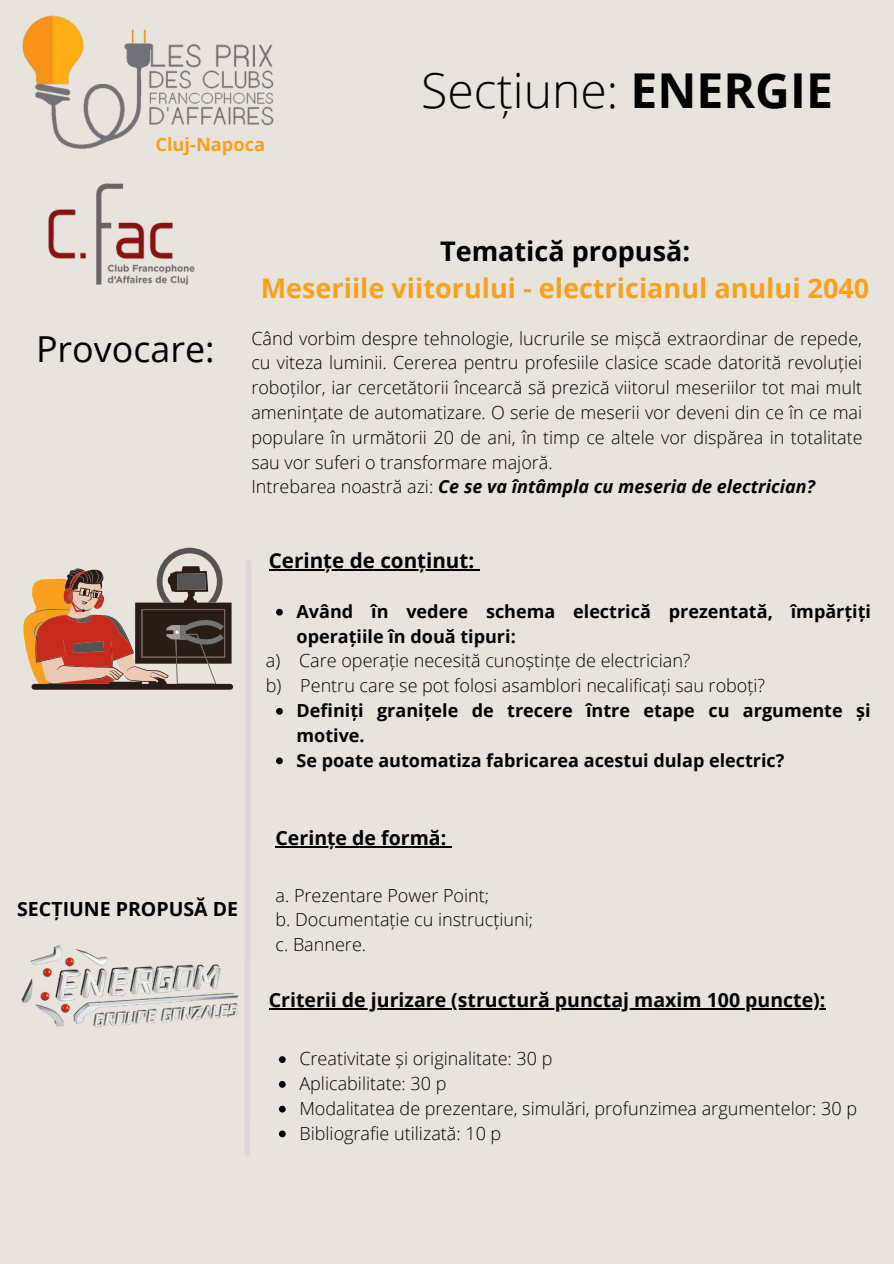
<style>
.page{position:relative;width:894px;height:1264px;background:#fff}
.page>*{position:absolute;margin:0;border:0;box-sizing:border-box;transform-origin:0 0}
.t1{font:300 48px "Open Sans";color:#000}
.t2{font:35.85px "Open Sans";color:#000}
.t3{font:700 27px "Open Sans";color:#f9a11f}
.t4{font:700 27px "Open Sans";color:#000}
.t5{font:700 20.55px "Open Sans";color:#000}
.t6{font:700 19.5px "Open Sans";color:#000}
.t7{font:700 18.3px "Open Sans";color:#f9a11f}
.t8{font:300 18px/24.8px "Open Sans";color:#000;text-align:justify}
.t9{font:700 18px/24.8px "Open Sans";color:#000}
.t10{font:italic 700 18px "Open Sans";color:#000}
.s1{font-weight:700}
.s2{font-weight:300;font-style:normal}
</style>
<div class="page">
<div style="left:0;top:0;width:893px;height:1263px;background:#e6e4dd"></div>
<img style="left:22px;top:15px;width:252px;height:134px">
<img style="left:21px;top:945px;width:218px;height:82px">
<svg style="left:23px;top:547px;width:210px;height:142px"></svg>
<hr style="left:269px;top:569px;width:205px;height:1px;background:#000">
<hr style="left:269px;top:1008px;width:556px;height:1px;background:#000">
<svg style="left:279px;top:1056px;width:6px;height:6px"></svg>
<svg style="left:279px;top:1081px;width:6px;height:6px"></svg>
<svg style="left:279px;top:1105px;width:6px;height:7px"></svg>
<svg style="left:279px;top:1130px;width:6px;height:7px"></svg>
<svg style="left:276px;top:609px;width:7px;height:6px"></svg>
<svg style="left:276px;top:708px;width:7px;height:6px"></svg>
<svg style="left:276px;top:757px;width:7px;height:7px"></svg>
<hr style="left:275px;top:846px;width:171px;height:1px;background:#000">
<img style="left:48px;top:183px;width:147px;height:102px">
<div style="left:245px;top:560px;width:6px;height:597px;background:#d9d9d9"></div>
<p class="t7" style="left:155px;top:132px;width:111px">Cluj-Napoca</p>
<p class="t1" style="left:421px;top:56px;width:413px">Secțiune: <span class="s1">ENERGIE</span></p>
<p class="t2" style="left:36px;top:324px;width:180px">Provocare:</p>
<p class="t4" style="left:440px;top:232px;width:251px">Tematică propusă:</p>
<p class="t3" style="left:260px;top:269px;width:610px">Meseriile viitorului - electricianul anului 2040</p>
<p class="t8" style="left:251px;top:325px;width:612px">Când vorbim despre tehnologie, lucrurile se mișcă extraordinar de repede, cu viteza luminii. Cererea pentru profesiile clasice scade datorită revoluției roboților, iar cercetătorii încearcă să prezică viitorul meseriilor tot mai mult amenințate de automatizare. O serie de meserii vor deveni din ce în ce mai populare în următorii 20 de ani, în timp ce altele vor dispărea in totalitate sau vor suferi o transformare majoră.</p>
<p class="t10" style="left:251px;top:474px;width:565px"><span class="s2">Intrebarea noastră azi:</span> Ce se va întâmpla cu meseria de electrician?</p>
<p class="t5" style="left:269px;top:546px;width:207px">Cerințe de conținut:</p>
<p class="t9" style="left:296px;top:598px;width:576px">Având în vedere schema electrică prezentată, împărțiți operațiile în două tipuri:</p>
<p class="t8" style="left:266px;top:648px;width:426px">a) Care operație necesită cunoștințe de electrician?</p>
<p class="t8" style="left:266px;top:672px;width:500px">b) Pentru care se pot folosi asamblori necalificați sau roboți?</p>
<p class="t9" style="left:296px;top:697px;width:575px">Definiți granițele de trecere între etape cu argumente și motive.</p>
<p class="t9" style="left:296px;top:747px;width:489px">Se poate automatiza fabricarea acestui dulap electric?</p>
<p class="t6" style="left:17px;top:895px;width:222px">SECȚIUNE PROPUSĂ DE</p>
<p class="t6" style="left:275px;top:824px;width:172px">Cerințe de formă:</p>
<p class="t8" style="left:275px;top:882px;width:215px">a. Prezentare Power Point;</p>
<p class="t8" style="left:275px;top:907px;width:259px">b. Documentație cu instrucțiuni;</p>
<p class="t8" style="left:275px;top:931px;width:92px">c. Bannere.</p>
<p class="t6" style="left:269px;top:986px;width:558px">Criterii de jurizare (structură punctaj maxim 100 puncte):</p>
<p class="t8" style="left:299px;top:1045px;width:254px">Creativitate și originalitate: 30 p</p>
<p class="t8" style="left:299px;top:1070px;width:148px">Aplicabilitate: 30 p</p>
<p class="t8" style="left:299px;top:1095px;width:559px">Modalitatea de prezentare, simulări, profunzimea argumentelor: 30 p</p>
<p class="t8" style="left:299px;top:1120px;width:203px">Bibliografie utilizată: 10 p</p>
</div>
